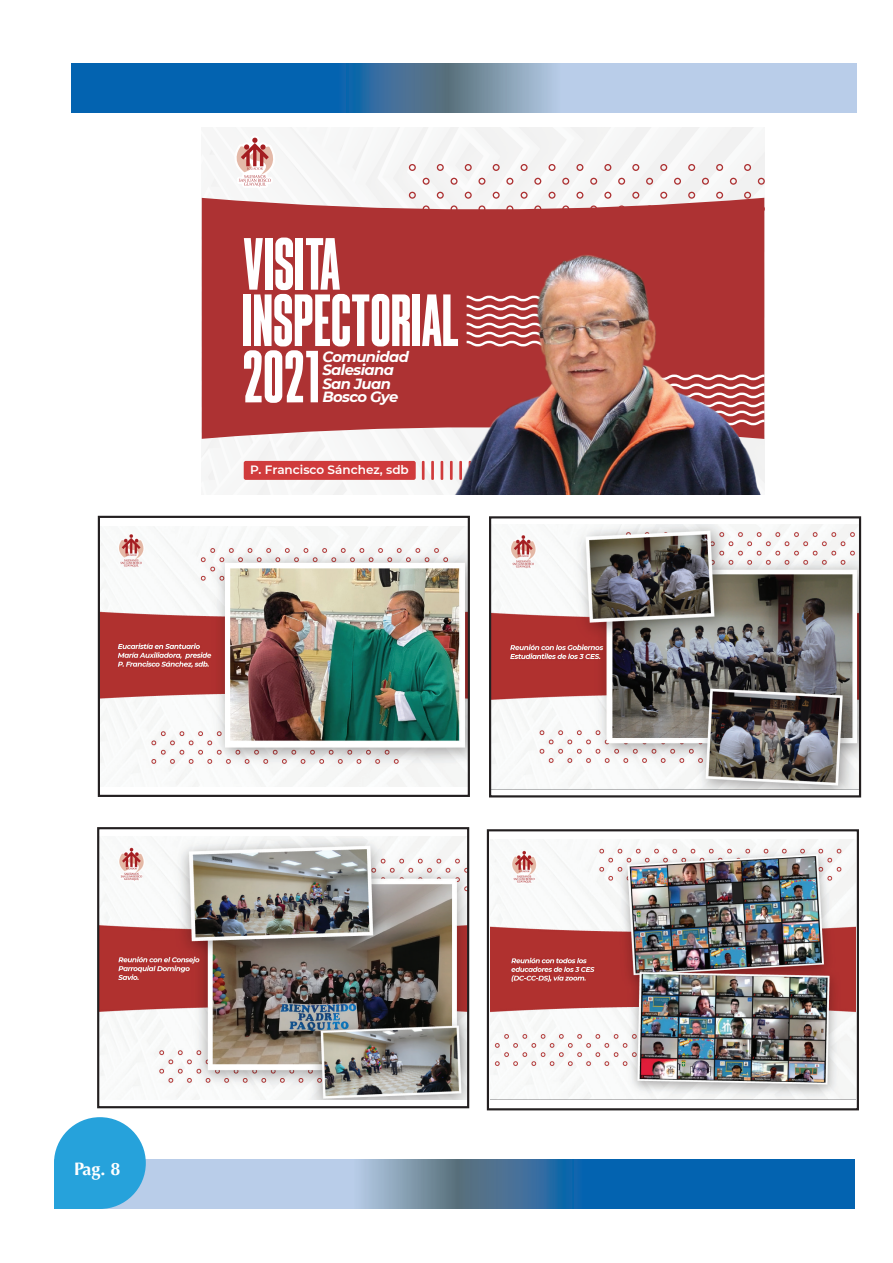
<style>
.page{position:relative;width:893px;height:1263px;background:#fff}
.page>*{position:absolute;margin:0;border:0;box-sizing:border-box;transform-origin:0 0}
.t1{font:73.65px/56.4px "Highrise Demo";color:#fff}
.t2{font:700 18px "Optima";color:#fff}
.t3{font:italic 700 14.85px/13.4px "Montserrat";letter-spacing:-.04em;color:#fff}
.t4{font:600 12px "Montserrat";color:#fff}
</style>
<div class="page">
<svg style="left:72px;top:64px;width:784px;height:48px"></svg>
<svg style="left:146px;top:1160px;width:709px;height:49px"></svg>
<div style="left:202px;top:128px;width:562px;height:367px;background:#f6f6f6"></div>
<div style="left:244px;top:461px;width:172px;height:19px;background:#d03b3c;border-radius:2px"></div>
<svg style="left:441px;top:461px;width:2px;height:19px"></svg>
<hr style="left:431px;top:461px;width:3px;height:19px;background:#d03b3c">
<hr style="left:422px;top:461px;width:3px;height:19px;background:#d03b3c">
<svg style="left:202px;top:198px;width:562px;height:241px;fill:#ad3233"></svg>
<svg style="left:229px;top:135px;width:53px;height:54px"></svg>
<img style="left:444px;top:254px;width:320px;height:241px">
<svg style="left:409px;top:164px;width:7px;height:7px"></svg>
<svg style="left:437px;top:164px;width:7px;height:7px"></svg>
<svg style="left:465px;top:164px;width:7px;height:7px"></svg>
<svg style="left:493px;top:164px;width:7px;height:7px"></svg>
<svg style="left:521px;top:164px;width:7px;height:7px"></svg>
<svg style="left:548px;top:164px;width:7px;height:7px"></svg>
<svg style="left:576px;top:164px;width:7px;height:7px"></svg>
<svg style="left:604px;top:164px;width:7px;height:7px"></svg>
<svg style="left:632px;top:164px;width:7px;height:7px"></svg>
<svg style="left:660px;top:164px;width:7px;height:7px"></svg>
<svg style="left:688px;top:164px;width:7px;height:7px"></svg>
<svg style="left:716px;top:164px;width:7px;height:7px"></svg>
<svg style="left:744px;top:164px;width:7px;height:7px"></svg>
<svg style="left:423px;top:178px;width:7px;height:7px"></svg>
<svg style="left:451px;top:178px;width:7px;height:7px"></svg>
<svg style="left:478px;top:178px;width:7px;height:7px"></svg>
<svg style="left:506px;top:178px;width:7px;height:7px"></svg>
<svg style="left:534px;top:178px;width:7px;height:7px"></svg>
<svg style="left:562px;top:178px;width:7px;height:7px"></svg>
<svg style="left:590px;top:178px;width:7px;height:7px"></svg>
<svg style="left:618px;top:178px;width:7px;height:7px"></svg>
<svg style="left:646px;top:178px;width:7px;height:7px"></svg>
<svg style="left:674px;top:178px;width:7px;height:7px"></svg>
<svg style="left:702px;top:178px;width:7px;height:7px"></svg>
<svg style="left:730px;top:178px;width:7px;height:7px"></svg>
<svg style="left:758px;top:178px;width:6px;height:7px"></svg>
<svg style="left:409px;top:192px;width:7px;height:7px"></svg>
<svg style="left:437px;top:192px;width:7px;height:7px"></svg>
<svg style="left:465px;top:192px;width:7px;height:7px"></svg>
<svg style="left:493px;top:192px;width:7px;height:7px"></svg>
<svg style="left:521px;top:192px;width:7px;height:7px"></svg>
<svg style="left:548px;top:192px;width:7px;height:7px"></svg>
<svg style="left:576px;top:192px;width:7px;height:7px"></svg>
<svg style="left:604px;top:192px;width:7px;height:7px"></svg>
<svg style="left:632px;top:192px;width:7px;height:7px"></svg>
<svg style="left:660px;top:192px;width:7px;height:7px"></svg>
<svg style="left:688px;top:192px;width:7px;height:7px"></svg>
<svg style="left:716px;top:192px;width:7px;height:7px"></svg>
<svg style="left:744px;top:192px;width:7px;height:7px"></svg>
<svg style="left:423px;top:205px;width:7px;height:7px"></svg>
<svg style="left:451px;top:205px;width:7px;height:7px"></svg>
<svg style="left:478px;top:205px;width:7px;height:7px"></svg>
<svg style="left:506px;top:205px;width:7px;height:7px"></svg>
<svg style="left:534px;top:205px;width:7px;height:7px"></svg>
<svg style="left:562px;top:205px;width:7px;height:7px"></svg>
<svg style="left:590px;top:205px;width:7px;height:7px"></svg>
<svg style="left:618px;top:205px;width:7px;height:7px"></svg>
<svg style="left:646px;top:205px;width:7px;height:7px"></svg>
<svg style="left:674px;top:205px;width:7px;height:7px"></svg>
<svg style="left:702px;top:205px;width:7px;height:7px"></svg>
<svg style="left:730px;top:205px;width:7px;height:7px"></svg>
<svg style="left:758px;top:205px;width:6px;height:7px"></svg>
<img style="left:101px;top:526px;width:366px;height:260px">
<div style="left:98px;top:516px;width:372px;height:281px;border:2px solid #231f20"></div>
<img style="left:492px;top:525px;width:366px;height:264px">
<div style="left:489px;top:516px;width:372px;height:281px;border:2px solid #231f20"></div>
<img style="left:100px;top:836px;width:366px;height:263px">
<div style="left:97px;top:827px;width:372px;height:281px;border:2px solid #231f20"></div>
<img style="left:490px;top:840px;width:366px;height:260px">
<div style="left:487px;top:829px;width:372px;height:281px;border:2px solid #231f20"></div>
<svg style="left:54px;top:1117px;width:92px;height:92px"></svg>
<h1 class="t1" style="left:242px;top:236px;width:218px">VISITA<br>INSPECTORIAL<br>2021</h1>
<p class="t3" style="left:322px;top:349px;width:88px">Comunidad<br>Salesiana<br>San Juan<br>Bosco Gye</p>
<p class="t4" style="left:250px;top:461px;width:160px">P. Francisco Sánchez, sdb</p>
<p class="t2" style="left:74px;top:1158px;width:48px">Pag. 8</p>
</div>
